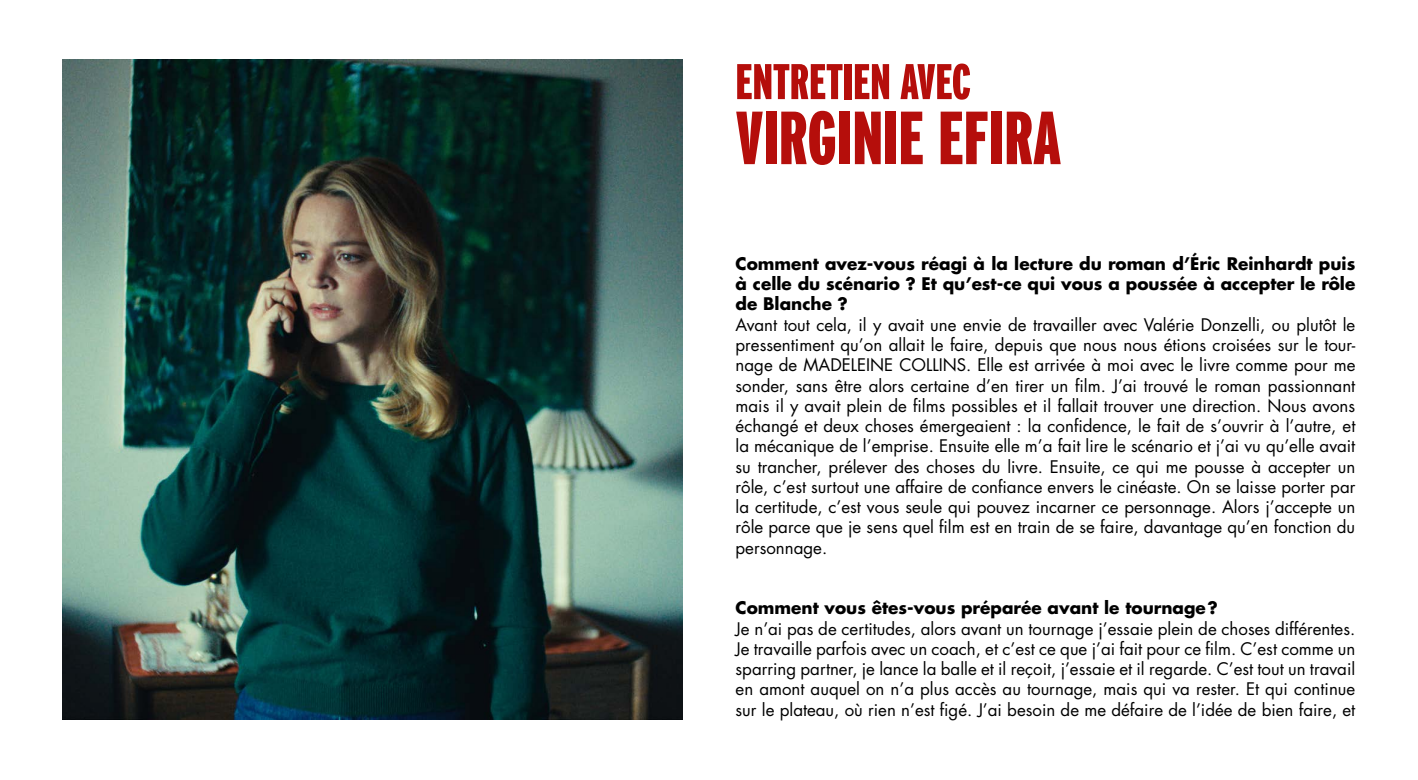
<style>
.page{position:relative;width:1418px;height:780px;background:#fff}
.page>*{position:absolute;margin:0;border:0;box-sizing:border-box;transform-origin:0 0}
.t1{font:900 75px "Interstate Compressed";color:#b50e0b}
.t2{font:900 50px "Interstate Compressed";color:#b50e0b}
.t3{font:16.88px/20.2px "Futura Std";color:#000;text-align:justify}
.t4{font:700 16.88px/20.2px "Futura Std";color:#000;text-align:justify}
</style>
<div class="page">
<img style="left:63px;top:59px;width:619px;height:660px">
<h2 class="t2" style="left:735px;top:54px;width:237px">ENTRETIEN AVEC</h2>
<h1 class="t1" style="left:735px;top:96px;width:327px">VIRGINIE EFIRA</h1>
<p class="t4" style="left:735px;top:253px;width:621px">Comment avez-vous réagi à la lecture du roman d’Éric Reinhardt puis à celle du scénario ? Et qu’est-ce qui vous a poussée à accepter le rôle de Blanche ?</p>
<p class="t3" style="left:735px;top:314px;width:621px">Avant tout cela, il y avait une envie de travailler avec Valérie Donzelli, ou plutôt le pressentiment qu’on allait le faire, depuis que nous nous étions croisées sur le tour&shy;nage de MADELEINE COLLINS. Elle est arrivée à moi avec le livre comme pour me sonder, sans être alors certaine d’en tirer un film. J’ai trouvé le roman passionnant mais il y avait plein de films possibles et il fallait trouver une direction. Nous avons échangé et deux choses émergeaient : la confidence, le fait de s’ouvrir à l’autre, et la mécanique de l’emprise. Ensuite elle m’a fait lire le scénario et j’ai vu qu’elle avait su trancher, prélever des choses du livre. Ensuite, ce qui me pousse à accepter un rôle, c’est surtout une affaire de confiance envers le cinéaste. On se laisse porter par la certitude, c’est vous seule qui pouvez incarner ce personnage. Alors j’accepte un rôle parce que je sens quel film est en train de se faire, davantage qu’en fonction du personnage.</p>
<p class="t4" style="left:735px;top:597px;width:484px">Comment vous êtes-vous préparée avant le tournage?</p>
<p class="t3" style="left:735px;top:618px;width:621px">Je n’ai pas de certitudes, alors avant un tournage j’essaie plein de choses différentes.<br>Je travaille parfois avec un coach, et c’est ce que j’ai fait pour ce film. C’est comme un sparring partner, je lance la balle et il reçoit, j’essaie et il regarde. C’est tout un travail en amont auquel on n’a plus accès au tournage, mais qui va rester. Et qui continue sur le plateau, où rien n’est figé. J’ai besoin de me défaire de l’idée de bien faire, et</p>
</div>
